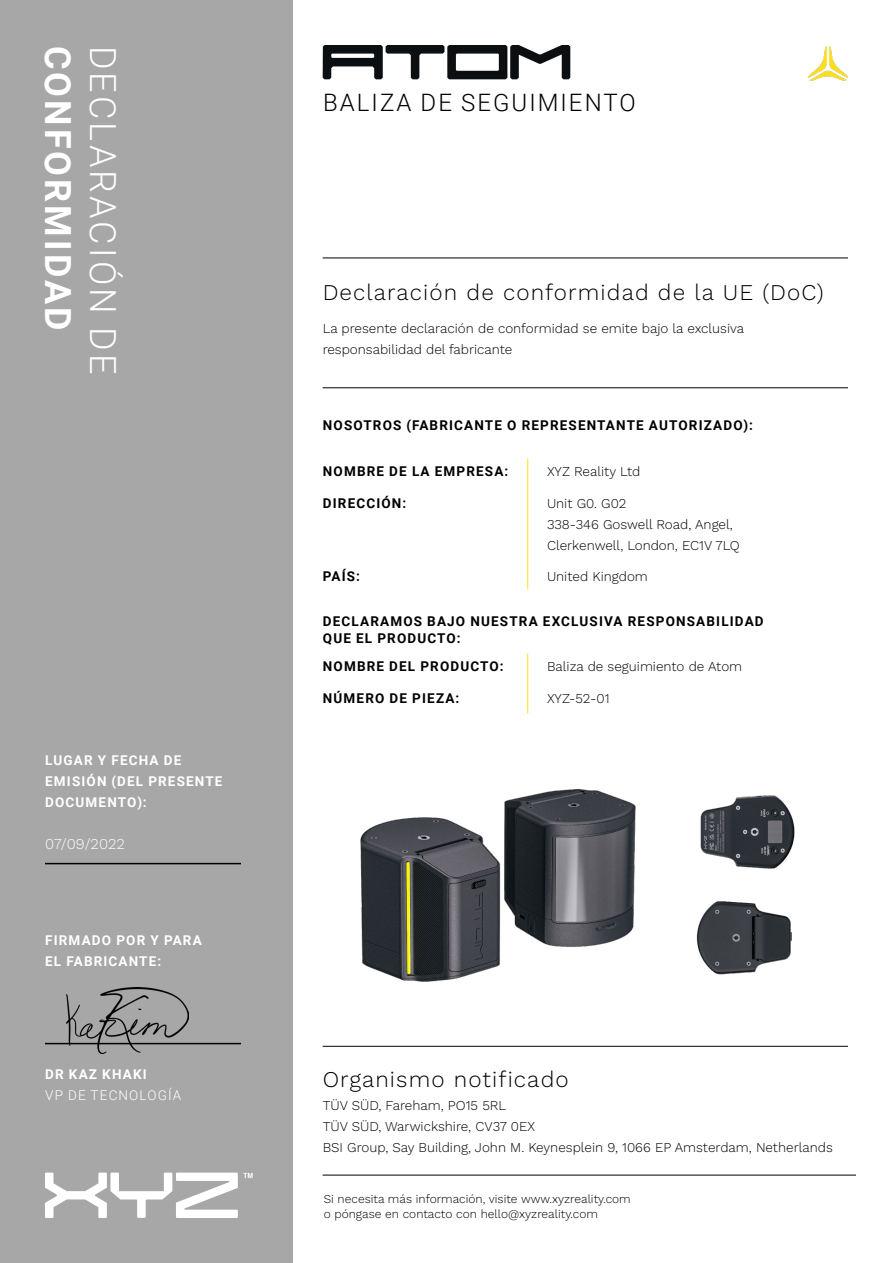
<style>
.page{position:relative;width:893px;height:1263px;background:#fff}
.page>*{position:absolute;margin:0;border:0;box-sizing:border-box;transform-origin:0 0}
.t1{font:300 36px "Roboto";letter-spacing:.085em;color:#fff}
.t2{font:700 36px "Roboto";letter-spacing:.085em;color:#fff}
.t3{font:300 24px "Roboto";letter-spacing:.085em;color:#000}
.t4{font:300 22.5px "Work Sans";letter-spacing:.05em;color:#000}
.t5{font:300 15px "Work Sans";color:#fff}
.t6{font:300 13.5px/21px "Work Sans";color:#000}
.t7{font:700 13.5px/16.2px "Roboto";letter-spacing:.085em;color:#000}
.t8{font:700 13.5px/21px "Roboto";letter-spacing:.085em;color:#fff}
.t9{font:300 13.5px "Roboto";letter-spacing:.085em;color:#fff}
.t10{font:300 12px "Work Sans";color:#000}
</style>
<div class="page">
<div style="left:0;top:0;width:293px;height:1263px;background:#a7a7a7"></div>
<svg style="left:45px;top:1172px;width:208px;height:46px"></svg>
<hr style="left:45px;top:863px;width:196px;height:1px;background:#000">
<hr style="left:45px;top:1043px;width:196px;height:1px;background:#000">
<img style="left:67px;top:987px;width:122px;height:67px">
<img style="left:322px;top:789px;width:394px;height:258px">
<svg style="left:323px;top:45px;width:247px;height:34px"></svg>
<img style="left:809px;top:47px;width:39px;height:34px">
<hr style="left:323px;top:258px;width:525px;height:1px;background:#000">
<hr style="left:323px;top:387px;width:525px;height:1px;background:#000">
<hr style="left:527px;top:459px;width:1px;height:130px;background:#ffde14">
<hr style="left:527px;top:654px;width:1px;height:59px;background:#ffde14">
<img style="left:652px;top:789px;width:143px;height:73px">
<img style="left:652px;top:862px;width:140px;height:149px">
<hr style="left:323px;top:1046px;width:525px;height:1px;background:#000">
<hr style="left:323px;top:1175px;width:533px;height:1px;background:#000">
<h1 class="t2" style="left:83px;top:46px;width:286px;rotate:90deg">CONFORMIDAD</h1>
<h1 class="t1" style="left:128px;top:46px;width:330px;rotate:90deg">DECLARACIÓN DE</h1>
<p class="t8" style="left:45px;top:749px;width:179px">LUGAR Y FECHA DE<br>EMISIÓN (DEL PRESENTE<br>DOCUMENTO):</p>
<p class="t5" style="left:45px;top:832px;width:81px">07/09/2022</p>
<p class="t8" style="left:45px;top:929px;width:158px">FIRMADO POR Y PARA<br>EL FABRICANTE:</p>
<p class="t8" style="left:45px;top:1063px;width:103px">DR KAZ KHAKI</p>
<p class="t9" style="left:45px;top:1086px;width:138px">VP DE TECNOLOGÍA</p>
<p class="t3" style="left:323px;top:86px;width:314px">BALIZA DE SEGUIMIENTO</p>
<p class="t4" style="left:323px;top:275px;width:503px">Declaración de conformidad de la UE (DoC)</p>
<p class="t6" style="left:323px;top:318px;width:423px">La presente declaración de conformidad se emite bajo la exclusiva responsabilidad del fabricante</p>
<p class="t7" style="left:323px;top:417px;width:431px">NOSOTROS (FABRICANTE O REPRESENTANTE AUTORIZADO):</p>
<p class="t7" style="left:323px;top:462px;width:187px">NOMBRE DE LA EMPRESA:</p>
<p class="t7" style="left:323px;top:495px;width:85px">DIRECCIÓN:</p>
<p class="t6" style="left:547px;top:460px;width:95px">XYZ Reality Ltd</p>
<p class="t6" style="left:547px;top:493px;width:194px">Unit G0. G02<br>338-346 Goswell Road, Angel,<br>Clerkenwell, London, EC1V 7LQ</p>
<p class="t6" style="left:547px;top:566px;width:102px">United Kingdom</p>
<p class="t7" style="left:323px;top:613px;width:442px">DECLARAMOS BAJO NUESTRA EXCLUSIVA RESPONSABILIDAD<br>QUE EL PRODUCTO:</p>
<p class="t7" style="left:323px;top:657px;width:182px">NOMBRE DEL PRODUCTO:</p>
<p class="t7" style="left:323px;top:690px;width:138px">NÚMERO DE PIEZA:</p>
<p class="t7" style="left:323px;top:568px;width:39px">PAÍS:</p>
<p class="t6" style="left:547px;top:655px;width:197px">Baliza de seguimiento de Atom</p>
<p class="t6" style="left:547px;top:688px;width:64px">XYZ-52-01</p>
<p class="t4" style="left:323px;top:1062px;width:247px">Organismo notificado</p>
<p class="t6" style="left:323px;top:1094px;width:185px">TÜV SÜD, Fareham, PO15 5RL</p>
<p class="t6" style="left:323px;top:1115px;width:214px">TÜV SÜD, Warwickshire, CV37 0EX</p>
<p class="t6" style="left:323px;top:1136px;width:512px">BSI Group, Say Building, John M. Keynesplein 9, 1066 EP Amsterdam, Netherlands</p>
<p class="t10" style="left:324px;top:1190px;width:309px">Si necesita más información, visite www.xyzreality.com</p>
<p class="t10" style="left:324px;top:1204px;width:276px">o póngase en contacto con hello@xyzreality.com</p>
</div>
